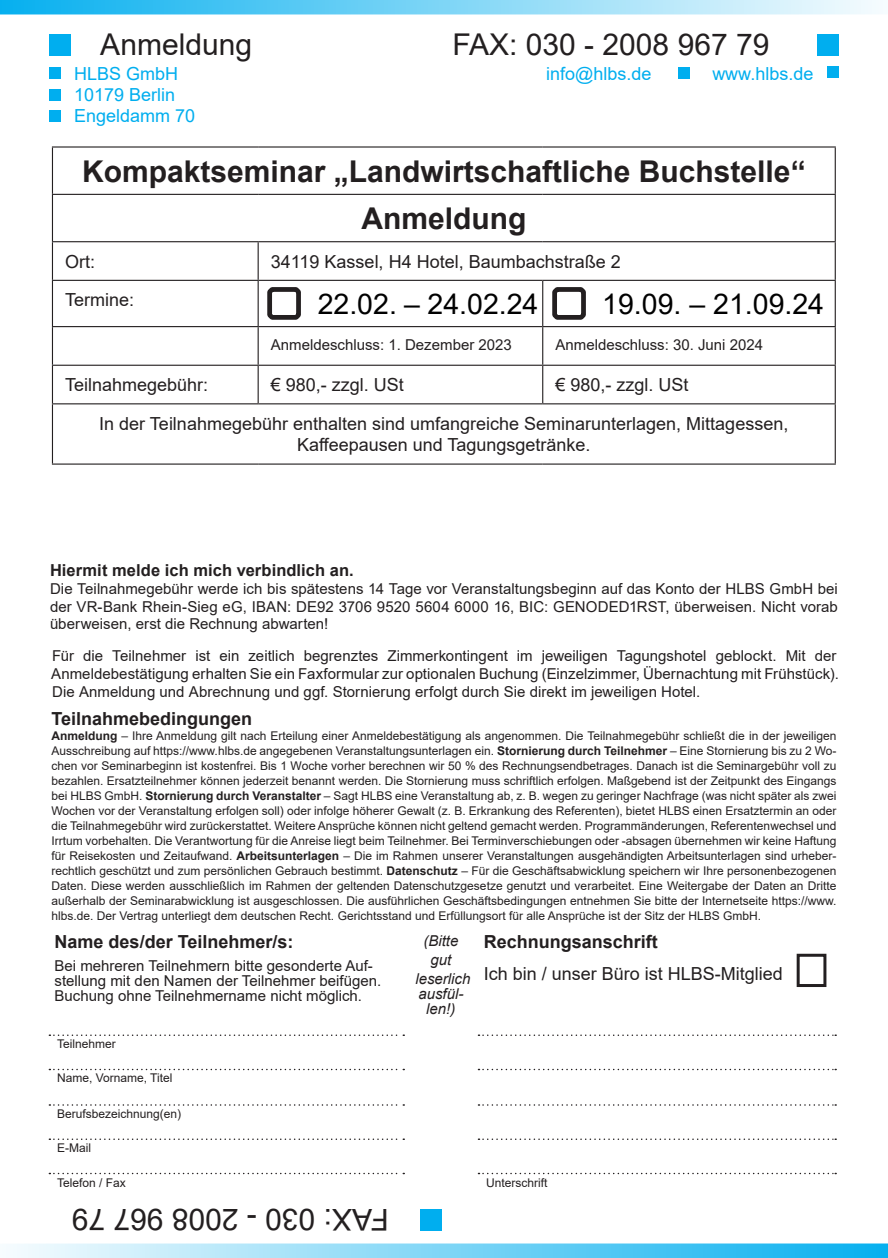
<style>
.page{position:relative;width:888px;height:1258px;background:#fff}
.page>*{position:absolute;margin:0;border:0;box-sizing:border-box;transform-origin:0 0}
.t1{font:700 30px "Arial";color:#231f20}
.t2{font:30px "Arial";color:#231f20}
.t3{font:28.5px "Arial";color:#000}
.t4{font:18px/21.6px "Arial";color:#231f20;text-align:center}
.t5{font:700 18px "Arial";color:#231f20}
.t6{font:18px "Arial";color:#00aeef}
.t7{font:700 16.5px "Arial";letter-spacing:.005em;color:#231f20}
.t8{font:15px/17.7px "Arial";color:#231f20}
.t9{font:italic 15px/15px "Arial";color:#231f20;text-align:center}
.t10{font:12px/15px "Arial";color:#231f20;text-align:justify}
.s1{font-weight:700}
</style>
<div class="page">
<div style="left:420px;top:1209px;width:22px;height:22px;background:#00aeef"></div>
<div style="left:49px;top:34px;width:22px;height:22px;background:#00aeef"></div>
<div style="left:49px;top:68px;width:12px;height:11px;background:#00aeef"></div>
<div style="left:49px;top:110px;width:12px;height:11px;background:#00aeef"></div>
<div style="left:49px;top:89px;width:12px;height:11px;background:#00aeef"></div>
<div style="left:827px;top:66px;width:12px;height:11px;background:#00aeef"></div>
<div style="left:679px;top:68px;width:11px;height:11px;background:#00aeef"></div>
<div style="left:817px;top:34px;width:22px;height:22px;background:#00aeef"></div>
<svg style="left:49px;top:1034px;width:355px;height:2px"></svg>
<svg style="left:478px;top:1034px;width:358px;height:2px"></svg>
<svg style="left:49px;top:1069px;width:355px;height:1px"></svg>
<svg style="left:478px;top:1069px;width:358px;height:1px"></svg>
<svg style="left:49px;top:1104px;width:355px;height:2px"></svg>
<svg style="left:478px;top:1104px;width:358px;height:2px"></svg>
<svg style="left:49px;top:1138px;width:355px;height:2px"></svg>
<svg style="left:478px;top:1138px;width:358px;height:2px"></svg>
<svg style="left:49px;top:1173px;width:355px;height:1px"></svg>
<svg style="left:478px;top:1173px;width:358px;height:1px"></svg>
<div style="left:797px;top:954px;width:29px;height:33px;border:3px solid #231f20"></div>
<hr style="left:52px;top:148px;width:1px;height:46px;background:#231f20">
<hr style="left:835px;top:148px;width:1px;height:46px;background:#231f20">
<hr style="left:52px;top:146px;width:206px;height:2px;background:#231f20">
<hr style="left:258px;top:146px;width:285px;height:2px;background:#231f20">
<hr style="left:543px;top:146px;width:293px;height:2px;background:#231f20">
<hr style="left:52px;top:195px;width:1px;height:46px;background:#231f20">
<hr style="left:835px;top:195px;width:1px;height:46px;background:#231f20">
<hr style="left:52px;top:194px;width:206px;height:1px;background:#231f20">
<hr style="left:258px;top:194px;width:285px;height:1px;background:#231f20">
<hr style="left:543px;top:194px;width:293px;height:1px;background:#231f20">
<hr style="left:52px;top:242px;width:1px;height:38px;background:#231f20">
<hr style="left:52px;top:241px;width:206px;height:1px;background:#231f20">
<hr style="left:258px;top:242px;width:1px;height:38px;background:#231f20">
<hr style="left:835px;top:242px;width:1px;height:38px;background:#231f20">
<hr style="left:258px;top:241px;width:285px;height:1px;background:#231f20">
<hr style="left:543px;top:241px;width:293px;height:1px;background:#231f20">
<hr style="left:52px;top:281px;width:1px;height:45px;background:#231f20">
<hr style="left:52px;top:280px;width:206px;height:1px;background:#231f20">
<hr style="left:258px;top:281px;width:1px;height:45px;background:#231f20">
<hr style="left:258px;top:280px;width:285px;height:1px;background:#231f20">
<hr style="left:542px;top:281px;width:1px;height:45px;background:#231f20">
<hr style="left:835px;top:281px;width:1px;height:45px;background:#231f20">
<hr style="left:543px;top:280px;width:293px;height:1px;background:#231f20">
<hr style="left:52px;top:327px;width:1px;height:38px;background:#231f20">
<hr style="left:52px;top:326px;width:206px;height:1px;background:#231f20">
<hr style="left:258px;top:327px;width:1px;height:38px;background:#231f20">
<hr style="left:258px;top:326px;width:285px;height:1px;background:#231f20">
<hr style="left:542px;top:327px;width:1px;height:38px;background:#231f20">
<hr style="left:835px;top:327px;width:1px;height:38px;background:#231f20">
<hr style="left:543px;top:326px;width:293px;height:1px;background:#231f20">
<hr style="left:52px;top:366px;width:1px;height:37px;background:#231f20">
<hr style="left:52px;top:365px;width:206px;height:1px;background:#231f20">
<hr style="left:258px;top:366px;width:1px;height:37px;background:#231f20">
<hr style="left:258px;top:365px;width:285px;height:1px;background:#231f20">
<hr style="left:542px;top:366px;width:1px;height:37px;background:#231f20">
<hr style="left:835px;top:366px;width:1px;height:37px;background:#231f20">
<hr style="left:543px;top:365px;width:293px;height:1px;background:#231f20">
<hr style="left:52px;top:404px;width:1px;height:59px;background:#231f20">
<hr style="left:835px;top:404px;width:1px;height:59px;background:#231f20">
<hr style="left:52px;top:403px;width:206px;height:1px;background:#231f20">
<hr style="left:258px;top:403px;width:285px;height:1px;background:#231f20">
<hr style="left:543px;top:403px;width:293px;height:1px;background:#231f20">
<hr style="left:52px;top:463px;width:206px;height:2px;background:#231f20">
<hr style="left:258px;top:463px;width:285px;height:2px;background:#231f20">
<hr style="left:543px;top:463px;width:293px;height:2px;background:#231f20">
<svg style="left:267px;top:287px;width:34px;height:33px"></svg>
<svg style="left:552px;top:287px;width:34px;height:33px"></svg>
<svg style="left:0;top:0;width:879px;height:14px;background:#7cd5f6"></svg>
<svg style="left:10px;top:1243px;width:878px;height:15px;background:#81d6f6"></svg>
<p class="t2" style="left:100px;top:24px;width:153px">Anmeldung</p>
<p class="t6" style="left:74px;top:61px;width:106px">HLBS GmbH</p>
<p class="t6" style="left:74px;top:103px;width:123px">Engeldamm 70</p>
<p class="t6" style="left:74px;top:82px;width:103px">10179 Berlin</p>
<p class="t2" style="left:452px;top:24px;width:318px">FAX: 030 - 2008 967 79</p>
<p class="t6" style="left:546px;top:61px;width:107px">info@hlbs.de</p>
<p class="t6" style="left:712px;top:61px;width:103px">www.hlbs.de</p>
<p class="t1" style="left:82px;top:150px;width:725px">Kompaktseminar „Landwirtschaftliche Buchstelle“</p>
<p class="t1" style="left:361px;top:197px;width:167px">Anmeldung</p>
<p class="t4" style="left:65px;top:250px;width:32px">Ort:</p>
<p class="t4" style="left:271px;top:250px;width:351px">34119 Kassel, H4 Hotel, Baumbachstraße 2</p>
<p class="t4" style="left:65px;top:289px;width:71px">Termine:</p>
<p class="t3" style="left:318px;top:284px;width:222px">22.02. – 24.02.24</p>
<p class="t3" style="left:602px;top:284px;width:223px">19.09. – 21.09.24</p>
<p class="t8" style="left:271px;top:336px;width:242px">Anmeldeschluss: 1. Dezember 2023</p>
<p class="t8" style="left:555px;top:336px;width:209px">Anmeldeschluss: 30. Juni 2024</p>
<p class="t4" style="left:65px;top:374px;width:145px">Teilnahmegebühr:</p>
<p class="t4" style="left:271px;top:374px;width:135px">€ 980,- zzgl. USt</p>
<p class="t4" style="left:555px;top:374px;width:135px">€ 980,- zzgl. USt</p>
<p class="t4" style="left:99px;top:412px;width:691px">In der Teilnahmegebühr enthalten sind umfangreiche Seminarunterlagen, Mittagessen,<br>Kaffeepausen und Tagungsgetränke.</p>
<p class="t7" style="left:50px;top:559px;width:305px">Hiermit melde ich mich verbindlich an.</p>
<p class="t8" style="left:50px;top:580px;width:789px;text-align:justify">Die Teilnahmegebühr werde ich bis spätestens 14 Tage vor Veranstaltungsbeginn auf das Konto der HLBS GmbH bei der VR-Bank Rhein-Sieg eG, IBAN: DE92 3706 9520 5604 6000 16, BIC: GENODED1RST, überweisen. Nicht vorab überweisen, erst die Rechnung abwarten!</p>
<p class="t8" style="left:51px;top:647px;width:789px">Für die Teilnehmer ist ein zeitlich begrenztes Zimmerkontingent im jeweiligen Tagungshotel geblockt. Mit der<br>Anmeldebestätigung erhalten Sie ein Faxformular zur optionalen Buchung (Einzelzimmer, Übernachtung mit Frühstück).<br>Die Anmeldung und Abrechnung und ggf. Stornierung erfolgt durch Sie direkt im jeweiligen Hotel.</p>
<p class="t5" style="left:51px;top:706px;width:202px">Teilnahmebedingungen</p>
<p class="t10" style="left:51px;top:728px;width:786px"><span class="s1">Anmeldung</span> – Ihre Anmeldung gilt nach Erteilung einer Anmeldebestätigung als angenommen. Die Teilnahmegebühr schließt die in der jeweiligen Ausschreibung auf https://www.hlbs.de angegebenen Veranstaltungsunterlagen ein. <span class="s1">Stornierung durch Teilnehmer</span> – Eine Stornierung bis zu 2 Wo&shy;chen vor Seminarbeginn ist kostenfrei. Bis 1 Woche vorher berechnen wir 50 % des Rechnungsendbetrages. Danach ist die Seminargebühr voll zu bezahlen. Ersatzteilnehmer können jederzeit benannt werden. Die Stornierung muss schriftlich erfolgen. Maßgebend ist der Zeitpunkt des Eingangs bei HLBS GmbH. <span class="s1">Stornierung durch Veranstalter</span> – Sagt HLBS eine Veranstaltung ab, z. B. wegen zu geringer Nachfrage (was nicht später als zwei Wochen vor der Veranstaltung erfolgen soll) oder infolge höherer Gewalt (z. B. Erkrankung des Referenten), bietet HLBS einen Ersatztermin an oder die Teilnahmegebühr wird zurückerstattet. Weitere Ansprüche können nicht geltend gemacht werden. Programmänderungen, Referentenwechsel und Irrtum vorbehalten. Die Verantwortung für die Anreise liegt beim Teilnehmer. Bei Terminverschiebungen oder -absagen übernehmen wir keine Haftung für Reisekosten und Zeitaufwand. <span class="s1">Arbeitsunterlagen</span> – Die im Rahmen unserer Veranstaltungen ausgehändigten Arbeitsunterlagen sind urheber&shy;rechtlich geschützt und zum persönlichen Gebrauch bestimmt. <span class="s1">Datenschutz</span> – Für die Geschäftsabwicklung speichern wir Ihre personenbezogenen Daten. Diese werden ausschließlich im Rahmen der geltenden Datenschutzgesetze genutzt und verarbeitet. Eine Weitergabe der Daten an Dritte außerhalb der Seminarabwicklung ist ausgeschlossen. Die ausführlichen Geschäftsbedingungen entnehmen Sie bitte der Internetseite https://www. hlbs.de. Der Vertrag unterliegt dem deutschen Recht. Gerichtsstand und Erfüllungsort für alle Ansprüche ist der Sitz der HLBS GmbH.</p>
<p class="t5" style="left:55px;top:929px;width:240px">Name des/der Teilnehmer/s:</p>
<p class="t8" style="left:55px;top:958px;width:328px;line-height:15px">Bei mehreren Teilnehmern bitte gesonderte Auf&shy;stellung mit den Namen der Teilnehmer beifügen.</p>
<p class="t8" style="left:55px;top:987px;width:309px">Buchung ohne Teilnehmername nicht möglich.</p>
<p class="t9" style="left:423px;top:933px;width:37px">(Bitte</p>
<p class="t9" style="left:430px;top:952px;width:22px">gut</p>
<p class="t9" style="left:415px;top:972px;width:57px">leserlich ausfül&shy;len!)</p>
<p class="t5" style="left:484px;top:929px;width:176px">Rechnungsanschrift</p>
<p class="t4" style="left:484px;top:963px;width:301px">Ich bin / unser Büro ist HLBS-Mitglied</p>
<p class="t10" style="left:57px;top:1036px;width:60px">Teilnehmer</p>
<p class="t10" style="left:57px;top:1071px;width:117px">Name, Vorname, Titel</p>
<p class="t10" style="left:57px;top:1106px;width:126px">Berufsbezeichnung(en)</p>
<p class="t10" style="left:57px;top:1140px;width:35px">E-Mail</p>
<p class="t10" style="left:57px;top:1175px;width:70px">Telefon / Fax</p>
<p class="t10" style="left:486px;top:1175px;width:63px">Unterschrift</p>
<p class="t2" style="left:389px;top:1240px;width:318px;rotate:-180deg">FAX: 030 - 2008 967 79</p>
</div>
